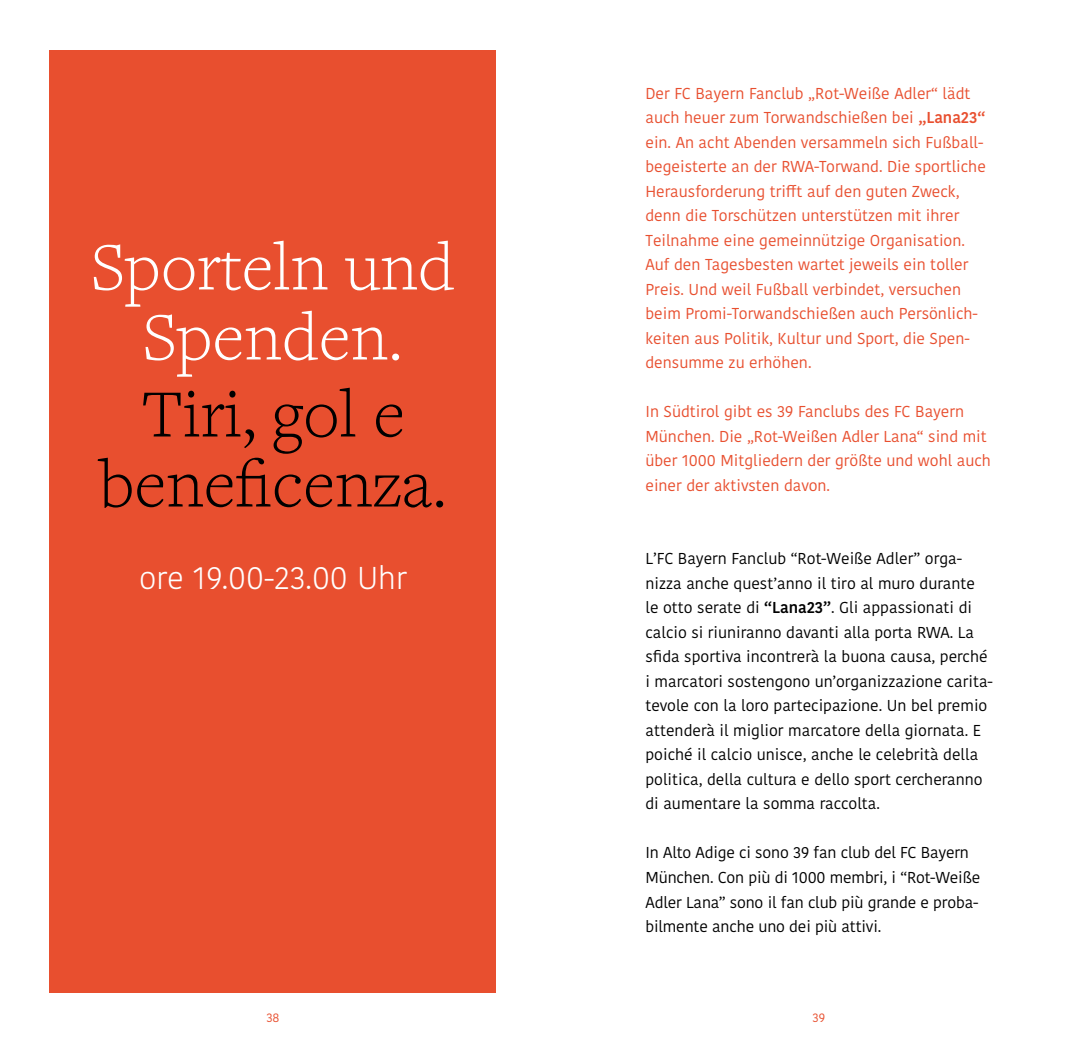
<style>
.page{position:relative;width:1092px;height:1042px;background:#fff}
.page>*{position:absolute;margin:0;border:0;box-sizing:border-box;transform-origin:0 0}
.t1{font:300 70px/70px "Freight Text Pro";color:#000;text-align:center}
.t2{font:300 70px/70px "Freight Text Pro";color:#fff;text-align:center}
.t3{font:300 31.5px "Kohinoor Devanagari";color:#fff}
.t4{font:15.75px/24.5px "Kohinoor Devanagari";color:#e84f2f}
.t5{font:15.75px/24.5px "Kohinoor Devanagari";color:#000}
.t6{font:12.25px "Kohinoor Devanagari";color:#e84f2f}
.s1{font-weight:600}
</style>
<div class="page">
<div style="left:50px;top:50px;width:446px;height:942px;background:#e84f2f"></div>
<h1 class="t2" style="left:91px;top:230px;width:365px">Sporteln und<br>Spenden.</h1>
<h1 class="t1" style="left:99px;top:377px;width:350px">Tiri, gol e beneficenza.</h1>
<h2 class="t3" style="left:139px;top:559px;width:269px">ore 19.00-23.00 Uhr</h2>
<p class="t4" style="left:645px;top:81px;width:342px">Der FC Bayern Fanclub „Rot-Weiße Adler“ lädt auch heuer zum Torwandschießen bei <span class="s1">„Lana23“ </span>ein. An acht Abenden versammeln sich Fußball&shy;begeisterte an der RWA-Torwand. Die sportliche Herausforderung trifft auf den guten Zweck, denn die Torschützen unterstützen mit ihrer Teilnahme eine gemeinnützige Organisation.<br>Auf den Tagesbesten wartet jeweils ein toller Preis. Und weil Fußball verbindet, versuchen beim Promi-Torwandschießen auch Persönlich&shy;keiten aus Politik, Kultur und Sport, die Spen&shy;densumme zu erhöhen.</p>
<p class="t4" style="left:645px;top:399px;width:347px">In Südtirol gibt es 39 Fanclubs des FC Bayern München. Die „Rot-Weißen Adler Lana“ sind mit über 1000 Mitgliedern der größte und wohl auch einer der aktivsten davon.</p>
<p class="t5" style="left:645px;top:547px;width:349px">L’FC Bayern Fanclub “Rot-Weiße Adler” orga&shy;nizza anche quest’anno il tiro al muro durante<br>le otto serate di <span class="s1">“Lana23”</span>. Gli appassionati di calcio si riuniranno davanti alla porta RWA. La sfida sportiva incontrerà la buona causa, perché i marcatori sostengono un’organizzazione carita&shy;tevole con la loro partecipazione. Un bel premio attenderà il miglior marcatore della giornata. E poiché il calcio unisce, anche le celebrità della politica, della cultura e dello sport cercheranno di aumentare la somma raccolta.</p>
<p class="t5" style="left:645px;top:841px;width:336px">In Alto Adige ci sono 39 fan club del FC Bayern München. Con più di 1000 membri, i “Rot-Weiße Adler Lana” sono il fan club più grande e proba&shy;bilmente anche uno dei più attivi.</p>
<p class="t6" style="left:266px;top:1010px;width:15px">38</p>
<p class="t6" style="left:812px;top:1010px;width:14px">39</p>
</div>
